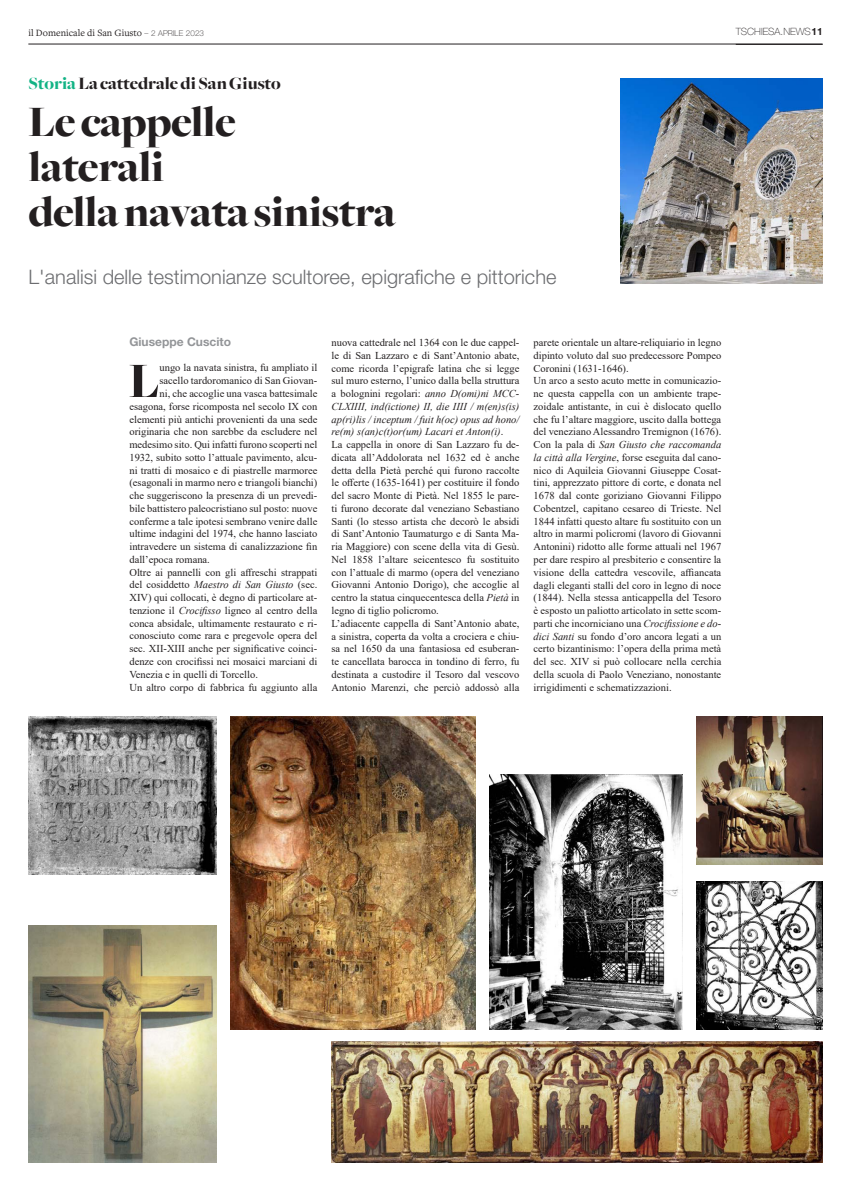
<style>
.page{position:relative;width:851px;height:1191px;background:#fff}
.page>*{position:absolute;margin:0;border:0;box-sizing:border-box;transform-origin:0 0}
.t1{font:900 51.3px "Freight Big";color:#231f20}
.t2{font:900 45px/45px "Freight Big";letter-spacing:-.01em;color:#231f20}
.t3{font:300 20px "Helvetica Neue LT Std";color:#6c6d70}
.t4{font:900 18px "Freight Big";color:#231f20}
.t5{font:700 12px "Helvetica Neue LT Std";color:#939598}
.t6{font:10.5px/12.8px "Times New Roman";color:#231f20;text-align:justify}
.t7{font:10px "Freight Text Pro";color:#231f20}
.t8{font:100 10px "Helvetica Neue LT Std";color:#231f20}
.s1{font-family:"Helvetica Neue LT Std";font-weight:100;font-size:8px}
.s2{font-weight:700}
.s3{color:#12b385}
.s4{font-style:italic}
</style>
<div class="page">
<hr style="left:28px;top:44px;width:794px;height:1px;background:#231f20">
<img style="left:620px;top:78px;width:202px;height:206px">
<img style="left:28px;top:925px;width:188px;height:237px">
<img style="left:489px;top:774px;width:193px;height:255px">
<img style="left:230px;top:716px;width:245px;height:313px">
<img style="left:28px;top:716px;width:188px;height:158px">
<img style="left:696px;top:881px;width:126px;height:148px">
<img style="left:331px;top:1041px;width:491px;height:121px">
<img style="left:696px;top:716px;width:126px;height:148px">
<p class="t7" style="left:28px;top:26px;width:177px">il Domenicale di San Giusto <span class="s1">– 2 APRILE 2023</span></p>
<p class="t8" style="left:735px;top:26px;width:88px">TSCHIESA.NEWS<span class="s2">11</span></p>
<p class="t4" style="left:28px;top:74px;width:254px"><span class="s3">Storia</span> La cattedrale di San Giusto</p>
<p class="t2" style="left:28px;top:100px;width:369px">Le cappelle<br>laterali<br>della navata sinistra</p>
<p class="t3" style="left:29px;top:264px;width:529px">L'analisi delle testimonianze scultoree, epigrafiche e pittoriche</p>
<p class="t5" style="left:129px;top:334px;width:103px">Giuseppe Cuscito</p>
<p class="t1" style="left:129px;top:352px;width:32px">L</p>
<p class="t6" style="left:159px;top:361px;width:159px">ungo la navata sinistra, fu ampliato il</p>
<p class="t6" style="left:159px;top:374px;width:159px">sacello tardoromanico di San Giovan-</p>
<p class="t6" style="left:159px;top:387px;width:159px">ni, che accoglie una vasca battesimale</p>
<p class="t6" style="left:129px;top:399px;width:189px">esagona, forse ricomposta nel secolo IX con</p>
<p class="t6" style="left:129px;top:412px;width:189px">elementi più antichi provenienti da una sede</p>
<p class="t6" style="left:129px;top:425px;width:189px">originaria che non sarebbe da escludere nel</p>
<p class="t6" style="left:129px;top:438px;width:189px">medesimo sito. Qui infatti furono scoperti nel</p>
<p class="t6" style="left:129px;top:450px;width:189px">1932, subito sotto l’attuale pavimento, alcu-</p>
<p class="t6" style="left:129px;top:463px;width:189px">ni tratti di mosaico e di piastrelle marmoree</p>
<p class="t6" style="left:129px;top:476px;width:189px">(esagonali in marmo nero e triangoli bianchi)</p>
<p class="t6" style="left:129px;top:489px;width:189px">che suggeriscono la presenza di un prevedi-</p>
<p class="t6" style="left:129px;top:501px;width:189px">bile battistero paleocristiano sul posto: nuove</p>
<p class="t6" style="left:129px;top:514px;width:189px">conferme a tale ipotesi sembrano venire dalle</p>
<p class="t6" style="left:129px;top:527px;width:189px">ultime indagini del 1974, che hanno lasciato</p>
<p class="t6" style="left:129px;top:540px;width:189px">intravedere un sistema di canalizzazione fin</p>
<p class="t6" style="left:129px;top:552px;width:82px">dall’epoca romana.</p>
<p class="t6" style="left:129px;top:565px;width:189px">Oltre ai pannelli con gli affreschi strappati del cosiddetto <span class="s4">Maestro di San Giusto</span> (sec.<br>XIV) qui collocati, è degno di particolare at&shy;tenzione il <span class="s4">Crocifisso</span> ligneo al centro della conca absidale, ultimamente restaurato e ri&shy;conosciuto come rara e pregevole opera del sec. XII-XIII anche per significative coinci&shy;denze con crocifissi nei mosaici marciani di Venezia e in quelli di Torcello.</p>
<p class="t6" style="left:129px;top:680px;width:189px">Un altro corpo di fabbrica fu aggiunto alla</p>
<p class="t6" style="left:331px;top:336px;width:189px">nuova cattedrale nel 1364 con le due cappel&shy;le di San Lazzaro e di Sant’Antonio abate, come ricorda l’epigrafe latina che si legge sul muro esterno, l’unico dalla bella struttura a bolognini regolari: <span class="s4">anno D(omi)ni MCC-CLXIIII, ind(ictione) II, die IIII / m(en)s(is) ap(ri)lis / inceptum / fuit h(oc) opus ad hono/ re(m) s(an)c(t)or(um) Lacari et Anton(i)</span>.</p>
<p class="t6" style="left:331px;top:438px;width:189px">La cappella in onore di San Lazzaro fu de&shy;dicata all’Addolorata nel 1632 ed è anche detta della Pietà perché qui furono raccolte le offerte (1635-1641) per costituire il fondo del sacro Monte di Pietà. Nel 1855 le pare&shy;ti furono decorate dal veneziano Sebastiano Santi (lo stesso artista che decorò le absidi di Sant’Antonio Taumaturgo e di Santa Ma&shy;ria Maggiore) con scene della vita di Gesù.<br>Nel 1858 l’altare seicentesco fu sostituito con l’attuale di marmo (opera del veneziano Giovanni Antonio Dorigo), che accoglie al centro la statua cinquecentesca della <span class="s4">Pietà</span> in legno di tiglio policromo.</p>
<p class="t6" style="left:331px;top:616px;width:189px">L’adiacente cappella di Sant’Antonio abate, a sinistra, coperta da volta a crociera e chiu&shy;sa nel 1650 da una fantasiosa ed esuberan&shy;te cancellata barocca in tondino di ferro, fu destinata a custodire il Tesoro dal vescovo Antonio Marenzi, che perciò addossò alla</p>
<p class="t6" style="left:533px;top:336px;width:189px">parete orientale un altare-reliquiario in legno dipinto voluto dal suo predecessore Pompeo Coronini (1631-1646).</p>
<p class="t6" style="left:533px;top:374px;width:189px">Un arco a sesto acuto mette in comunicazio&shy;ne questa cappella con un ambiente trape&shy;zoidale antistante, in cui è dislocato quello che fu l’altare maggiore, uscito dalla bottega del veneziano Alessandro Tremignon (1676).<br>Con la pala di <span class="s4">San Giusto che raccomanda la città alla Vergine</span>, forse eseguita dal cano&shy;nico di Aquileia Giovanni Giuseppe Cosat&shy;tini, apprezzato pittore di corte, e donata nel 1678 dal conte goriziano Giovanni Filippo Cobentzel, capitano cesareo di Trieste. Nel 1844 infatti questo altare fu sostituito con un altro in marmi policromi (lavoro di Giovanni Antonini) ridotto alle forme attuali nel 1967 per dare respiro al presbiterio e consentire la visione della cattedra vescovile, affiancata dagli eleganti stalli del coro in legno di noce (1844). Nella stessa anticappella del Tesoro è esposto un paliotto articolato in sette scom&shy;parti che incorniciano una <span class="s4">Crocifissione e do&shy;dici Santi</span> su fondo d’oro ancora legati a un certo bizantinismo: l’opera della prima metà del sec. XIV si può collocare nella cerchia della scuola di Paolo Veneziano, nonostante irrigidimenti e schematizzazioni.</p>
</div>
